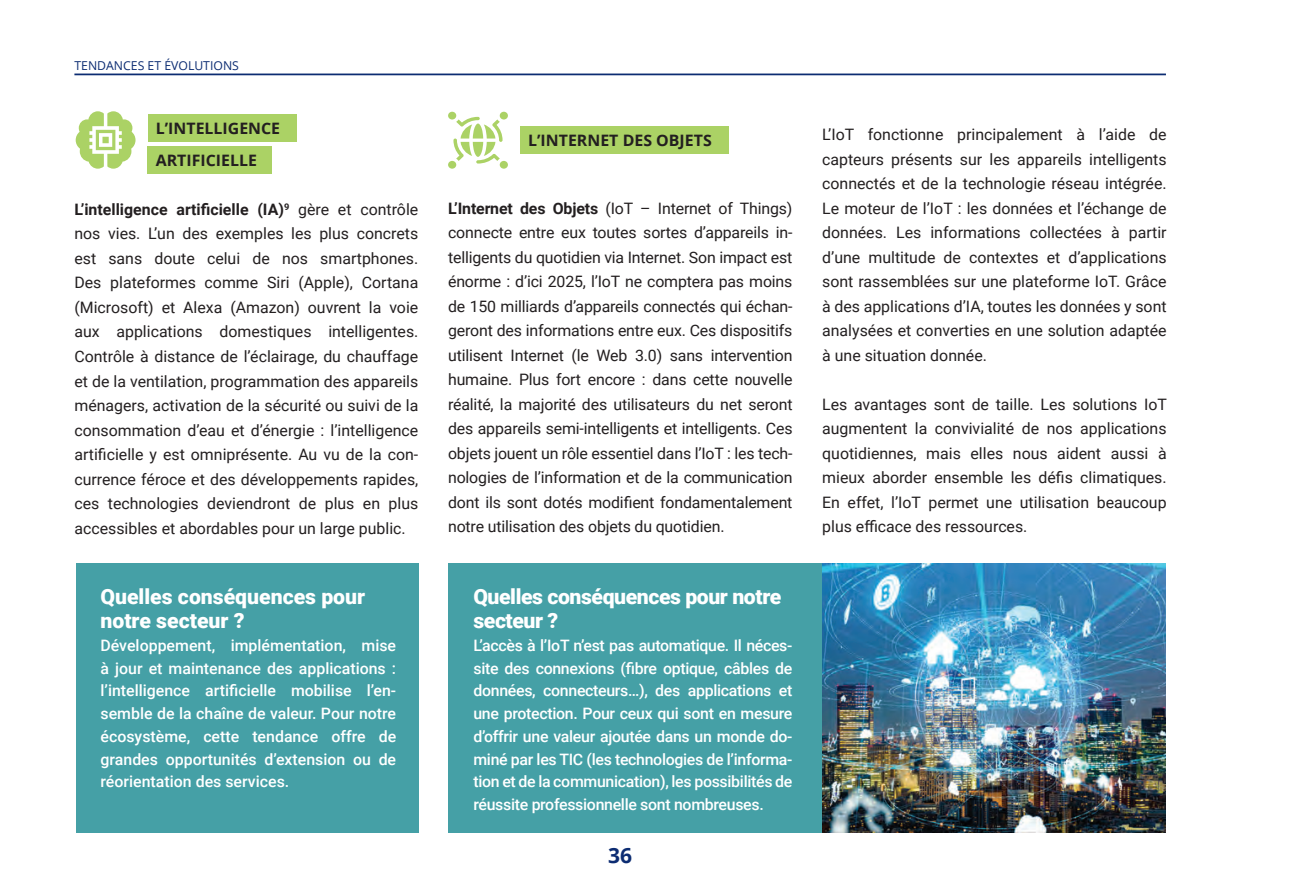
<style>
.page{position:relative;width:1290px;height:893px;background:#fff}
.page>*{position:absolute;margin:0;border:0;box-sizing:border-box;transform-origin:0 0}
.lopende_tekst{font:900 21px/24.5px "Roboto";letter-spacing:-.015em;color:#fff}
.t1{font:700 21px "Open Sans";color:#0c2c72}
.lopende_tekst-2{font:15.75px/24.5px "Roboto";color:#231f20;text-align:justify}
.lopende_tekst-3{font:500 15.75px/22.8px "Roboto";letter-spacing:-.015em;color:#fff;text-align:justify}
.Callout{font:700 15.75px "Open Sans";color:#231f20}
.t2{font:12.25px "Open Sans";color:#0c2c72}
.s1{font-weight:700}
</style>
<div class="page">
<hr style="left:74px;top:74px;width:1092px;height:1px;background:#0c2c72">
<div style="left:148px;top:146px;width:124px;height:28px;background:#abd265"></div>
<div style="left:448px;top:563px;width:717px;height:269px;background:#45a0a6"></div>
<div style="left:76px;top:563px;width:342px;height:269px;background:#45a0a6"></div>
<div style="left:148px;top:114px;width:149px;height:28px;background:#abd265"></div>
<div style="left:520px;top:127px;width:209px;height:27px;background:#abd265"></div>
<svg style="left:76px;top:111px;width:60px;height:58px"></svg>
<div style="left:448px;top:112px;width:8px;height:8px;background:#abd265;border-radius:50%"></div>
<div style="left:500px;top:112px;width:8px;height:8px;background:#abd265;border-radius:50%"></div>
<div style="left:448px;top:161px;width:8px;height:8px;background:#abd265;border-radius:50%"></div>
<div style="left:500px;top:161px;width:8px;height:8px;background:#abd265;border-radius:50%"></div>
<svg style="left:453px;top:117px;width:49px;height:47px"></svg>
<img style="left:822px;top:563px;width:343px;height:269px">
<p class="t2" style="left:74px;top:57px;width:166px">TENDANCES ET ÉVOLUTIONS</p>
<p class="Callout" style="left:156px;top:117px;width:126px">L’INTELLIGENCE</p>
<p class="Callout" style="left:156px;top:149px;width:103px">ARTIFICIELLE</p>
<p class="lopende_tekst-2" style="left:74px;top:197px;width:345px"><span class="s1">L’intelligence artificielle (IA)</span><sup>9</sup> gère et contrôle nos vies. L’un des exemples les plus concrets est sans doute celui de nos smartphones.<br>Des plateformes comme Siri (Apple), Cortana (Microsoft) et Alexa (Amazon) ouvrent la voie aux applications domestiques intelligentes.<br>Contrôle à distance de l’éclairage, du chauffage et de la ventilation, programmation des appareils ménagers, activation de la sécurité ou suivi de la consommation d’eau et d’énergie : l’intelligence artificielle y est omniprésente. Au vu de la con&shy;currence féroce et des développements rapides, ces technologies deviendront de plus en plus accessibles et abordables pour un large public.</p>
<p class="Callout" style="left:528px;top:129px;width:185px">L’INTERNET DES OBJETS</p>
<p class="lopende_tekst-2" style="left:448px;top:195px;width:346px"><span class="s1">L’Internet des Objets</span> (IoT – Internet of Things) connecte entre eux toutes sortes d’appareils in&shy;telligents du quotidien via Internet. Son impact est énorme : d’ici 2025, l’IoT ne comptera pas moins de 150 milliards d’appareils connectés qui échan&shy;geront des informations entre eux. Ces dispositifs utilisent Internet (le Web 3.0) sans intervention humaine. Plus fort encore : dans cette nouvelle réalité, la majorité des utilisateurs du net seront des appareils semi-intelligents et intelligents. Ces objets jouent un rôle essentiel dans l’IoT : les tech&shy;nologies de l’information et de la communication dont ils sont dotés modifient fondamentalement notre utilisation des objets du quotidien.</p>
<p class="lopende_tekst-2" style="left:822px;top:122px;width:346px">L’IoT fonctionne principalement à l’aide de capteurs présents sur les appareils intelligents connectés et de la technologie réseau intégrée.<br>Le moteur de l’IoT : les données et l’échange de données. Les informations collectées à partir d’une multitude de contextes et d’applications sont rassemblées sur une plateforme IoT. Grâce à des applications d’IA, toutes les données y sont analysées et converties en une solution adaptée à une situation donnée.</p>
<p class="lopende_tekst-2" style="left:822px;top:391px;width:346px">Les avantages sont de taille. Les solutions IoT augmentent la convivialité de nos applications quotidiennes, mais elles nous aident aussi à mieux aborder ensemble les défis climatiques.<br>En effet, l’IoT permet une utilisation beaucoup plus efficace des ressources.</p>
<p class="lopende_tekst" style="left:100px;top:583px;width:266px">Quelles conséquences pour notre secteur ?</p>
<p class="lopende_tekst-3" style="left:100px;top:633px;width:297px">Développement, implémentation, mise à jour et maintenance des applications : l’intelligence artificielle mobilise l’en&shy;semble de la chaîne de valeur. Pour notre écosystème, cette tendance offre de grandes opportunités d’extension ou de réorientation des services.</p>
<p class="lopende_tekst" style="left:473px;top:583px;width:309px">Quelles conséquences pour notre secteur ?</p>
<p class="lopende_tekst-3" style="left:473px;top:633px;width:320px">L’accès à l’IoT n’est pas automatique. Il néces&shy;site des connexions (fibre optique, câbles de données, connecteurs…), des applications et une protection. Pour ceux qui sont en mesure d’offrir une valeur ajoutée dans un monde do&shy;miné par les TIC (les technologies de l’informa&shy;tion et de la communication), les possibilités de réussite professionnelle sont nombreuses.</p>
<h1 class="t1" style="left:608px;top:841px;width:25px">36</h1>
</div>
